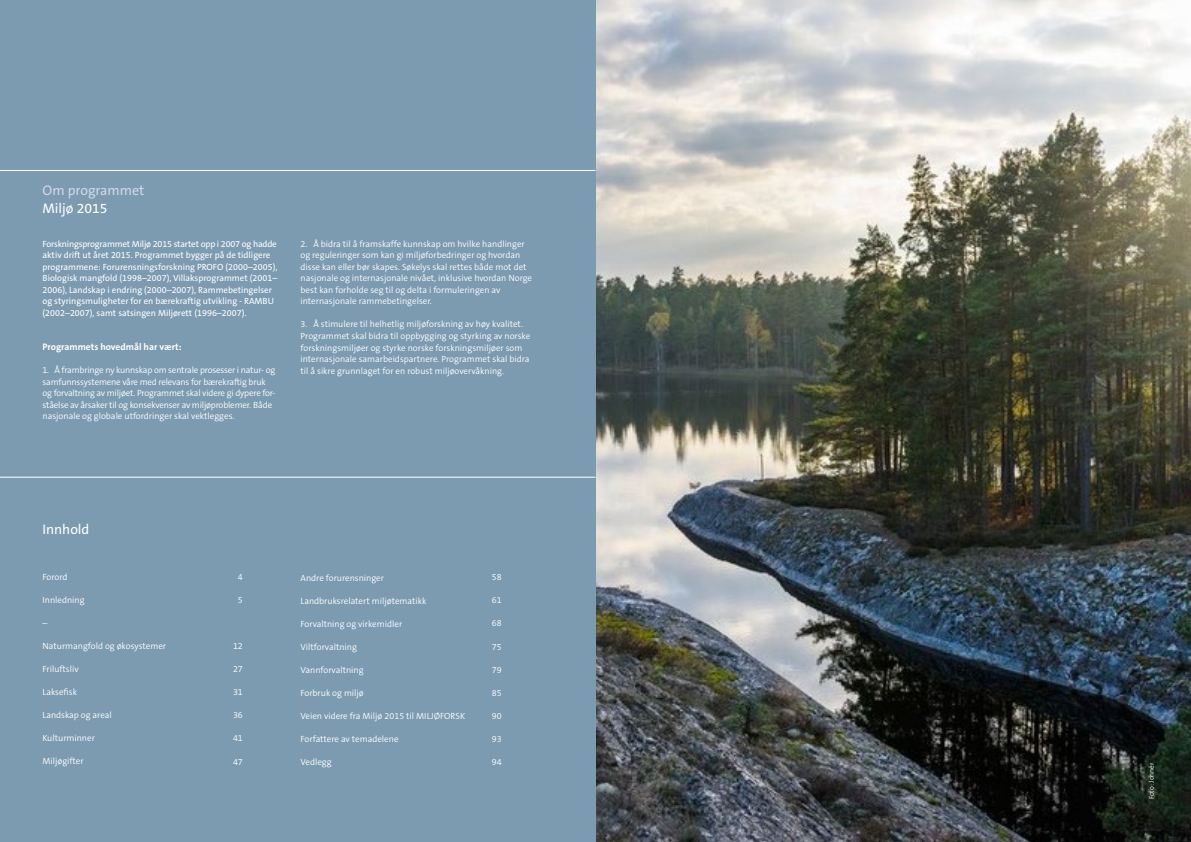
<style>
.page{position:relative;width:1191px;height:842px;background:#fff}
.page>*{position:absolute;margin:0;border:0;box-sizing:border-box;transform-origin:0 0}
.t1{font:14px "The Sans B5 Plain";color:#fff}
.t2{font:14px "The Sans B5 Plain";color:#cfd9e3}
.t3{font:700 9.5px "The Sans B7";color:#fff}
.t4{font:300 9px/11.5px "The Sans B4";color:#fff}
.t5{font:9px/11.5px "The Sans B5 Plain";color:#fff}
.t6{font:300 9px/11.5px "The Sans B4";letter-spacing:-.02em;color:#fff}
.t7{font:300 7px "The Sans B4";color:#fff}
</style>
<div class="page">
<img style="left:595px;top:0;width:596px;height:842px">
<div style="left:0;top:0;width:595px;height:842px;background:#7c9bb0"></div>
<hr style="left:0;top:170px;width:595px;height:1px;background:#fff">
<hr style="left:0;top:477px;width:595px;height:1px;background:#fff">
<h1 class="t2" style="left:43px;top:183px;width:103px">Om programmet</h1>
<h1 class="t1" style="left:43px;top:201px;width:66px">Miljø 2015</h1>
<p class="t5" style="left:43px;top:238px;width:236px">Forskningsprogrammet Miljø 2015 startet opp i 2007 og hadde aktiv drift ut året 2015. Programmet bygger på de tidligere programmene: Forurensningsforskning PROFO (2000–2005), Biologisk mangfold (1998–2007), Villaksprogrammet (2001– 2006), Landskap i endring (2000–2007), Rammebetingelser og styringsmuligheter for en bærekraftig utvikling - RAMBU (2002–2007), samt satsingen Miljørett (1996–2007).</p>
<p class="t3" style="left:43px;top:342px;width:141px">Programmets hovedmål har vært:</p>
<p class="t6" style="left:43px;top:365px;width:234px">1. Å frambringe ny kunnskap om sentrale prosesser i natur- og samfunnssystemene våre med relevans for bærekraftig bruk og forvaltning av miljøet. Programmet skal videre gi dypere for&shy;ståelse av årsaker til og konsekvenser av miljøproblemer. Både nasjonale og globale utfordringer skal vektlegges.</p>
<p class="t4" style="left:300px;top:239px;width:233px">2. Å bidra til å framskaffe kunnskap om hvilke handlinger og reguleringer som kan gi miljøforbedringer og hvordan disse kan eller bør skapes. Søkelys skal rettes både mot det nasjonale og internasjonale nivået, inklusive hvordan Norge best kan forholde seg til og delta i formuleringen av internasjonale rammebetingelser.</p>
<p class="t4" style="left:300px;top:319px;width:231px">3. Å stimulere til helhetlig miljøforskning av høy kvalitet.<br>Programmet skal bidra til oppbygging og styrking av norske forskningsmiljøer og styrke norske forskningsmiljøer som internasjonale samarbeidspartnere. Programmet skal bidra til å sikre grunnlaget for en robust miljøovervåkning.</p>
<h1 class="t1" style="left:43px;top:522px;width:48px">Innhold</h1>
<p class="t4" style="left:43px;top:572px;width:26px">Forord</p>
<p class="t4" style="left:43px;top:595px;width:44px">Innledning</p>
<p class="t4" style="left:43px;top:618px;width:6px">–</p>
<p class="t4" style="left:43px;top:641px;width:125px">Naturmangfold og økosystemer</p>
<p class="t4" style="left:43px;top:664px;width:38px">Friluftsliv</p>
<p class="t4" style="left:43px;top:687px;width:36px">Laksefisk</p>
<p class="t4" style="left:43px;top:710px;width:71px">Landskap og areal</p>
<p class="t4" style="left:43px;top:733px;width:54px">Kulturminner</p>
<p class="t4" style="left:43px;top:756px;width:43px">Miljøgifter</p>
<p class="t4" style="left:238px;top:572px;width:6px">4</p>
<p class="t4" style="left:238px;top:595px;width:6px">5</p>
<p class="t4" style="left:233px;top:641px;width:11px">12</p>
<p class="t4" style="left:233px;top:664px;width:11px">27</p>
<p class="t4" style="left:233px;top:687px;width:11px">31</p>
<p class="t4" style="left:233px;top:710px;width:11px">36</p>
<p class="t4" style="left:233px;top:733px;width:11px">41</p>
<p class="t4" style="left:233px;top:756px;width:11px">47</p>
<p class="t4" style="left:300px;top:572px;width:85px">Andre forurensninger</p>
<p class="t4" style="left:300px;top:595px;width:127px">Landbruksrelatert miljøtematikk</p>
<p class="t4" style="left:300px;top:618px;width:103px">Forvaltning og virkemidler</p>
<p class="t4" style="left:300px;top:641px;width:58px">Viltforvaltning</p>
<p class="t4" style="left:300px;top:664px;width:64px">Vannforvaltning</p>
<p class="t4" style="left:300px;top:687px;width:65px">Forbruk og miljø</p>
<p class="t4" style="left:300px;top:710px;width:166px">Veien videre fra Miljø 2015 til MILJØFORSK</p>
<p class="t4" style="left:300px;top:733px;width:99px">Forfattere av temadelene</p>
<p class="t4" style="left:300px;top:756px;width:33px">Vedlegg</p>
<p class="t4" style="left:492px;top:572px;width:11px">58</p>
<p class="t4" style="left:492px;top:595px;width:11px">61</p>
<p class="t4" style="left:492px;top:618px;width:11px">68</p>
<p class="t4" style="left:492px;top:641px;width:11px">75</p>
<p class="t4" style="left:492px;top:664px;width:11px">79</p>
<p class="t4" style="left:492px;top:687px;width:11px">85</p>
<p class="t4" style="left:492px;top:710px;width:11px">90</p>
<p class="t4" style="left:492px;top:733px;width:11px">93</p>
<p class="t4" style="left:492px;top:756px;width:11px">94</p>
<p class="t7" style="left:1147px;top:799px;width:38px;rotate:-90deg">Foto: Johnér</p>
</div>
